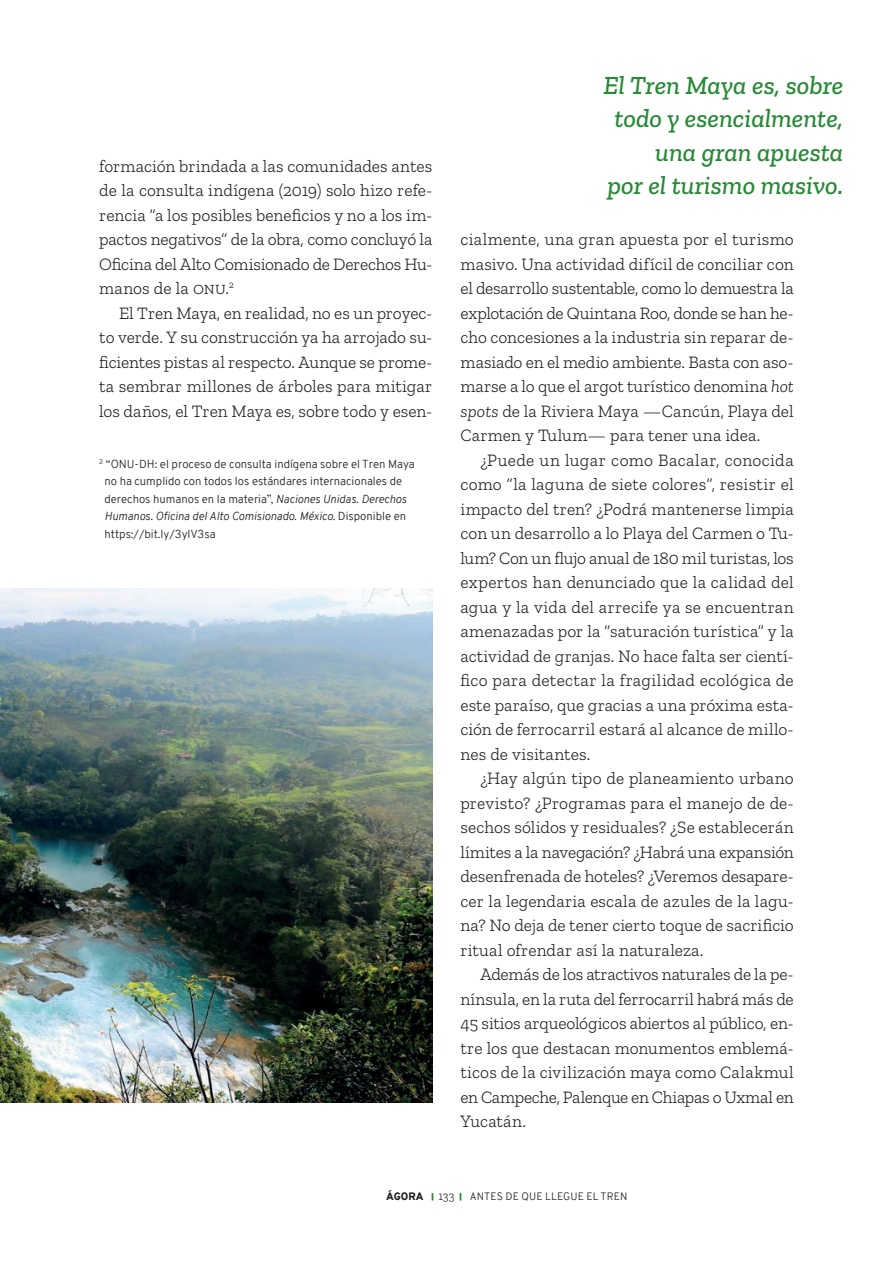
<style>
.page{position:relative;width:893px;height:1265px;background:#fff}
.page>*{position:absolute;margin:0;border:0;box-sizing:border-box;transform-origin:0 0}
.Destacado_página_izq{font:italic 500 26.25px/33.2px "Zilla Slab";color:#278a35;text-align:right}
.Cuerpo_del_texto{font:300 17.5px/24.5px "Zilla Slab";color:#231f20;text-align:justify}
.Folio{font:300 12.25px "Zilla Slab";color:#231f20}
.Nota_al_pie_de_págin{font:300 11.38px/17.5px "Overpass";color:#231f20}
.Corniza_título{font:300 10.5px "Overpass";letter-spacing:.01em;color:#231f20}
.Corniza_sección{font:900 10.5px "Overpass";letter-spacing:.005em;color:#231f20}
.s1{font-style:italic}
</style>
<div class="page">
<img style="left:0;top:588px;width:432px;height:515px">
<p class="Cuerpo_del_texto" style="left:99px;top:154px;width:335px">formación brindada a las comunidades antes de la consulta indígena (2019) solo hizo refe&shy;rencia “a los posibles beneficios y no a los im&shy;pactos negativos” de la obra, como concluyó la Oficina del Alto Comisionado de Derechos Hu&shy;manos de la ONU.<sup>2</sup></p>
<p class="Cuerpo_del_texto" style="left:99px;top:301px;width:335px;text-indent:20px">El Tren Maya, en realidad, no es un proyec&shy;to verde. Y su construcción ya ha arrojado su&shy;ficientes pistas al respecto. Aunque se prome&shy;ta sembrar millones de árboles para mitigar los daños, el Tren Maya es, sobre todo y esen-</p>
<p class="Nota_al_pie_de_págin" style="left:104px;top:455px;width:312px;text-indent:-5px"><sup>2</sup> “ONU-DH: el proceso de consulta indígena sobre el Tren Maya no ha cumplido con todos los estándares internacionales de derechos humanos en la materia”, <span class="s1">Naciones Unidas. Derechos Humanos. Oficina del Alto Comisionado. México.</span> Disponible en https://bit.ly/3ylV3sa</p>
<p class="Destacado_página_izq" style="left:603px;top:69px;width:242px">El Tren Maya es, sobre todo y esencialmente, una gran apuesta<br>por el turismo masivo.</p>
<p class="Cuerpo_del_texto" style="left:460px;top:227px;width:335px">cialmente, una gran apuesta por el turismo masivo. Una actividad difícil de conciliar con el desarrollo sustentable, como lo demuestra la explotación de Quintana Roo, donde se han he&shy;cho concesiones a la industria sin reparar de&shy;masiado en el medio ambiente. Basta con aso&shy;marse a lo que el argot turístico denomina <span class="s1">hot spots</span> de la Riviera Maya —Cancún, Playa del Carmen y Tulum— para tener una idea.</p>
<p class="Cuerpo_del_texto" style="left:460px;top:448px;width:335px;text-indent:20px">¿Puede un lugar como Bacalar, conocida como “la laguna de siete colores”, resistir el impacto del tren? ¿Podrá mantenerse limpia con un desarrollo a lo Playa del Carmen o Tu&shy;lum? Con un flujo anual de 180 mil turistas, los expertos han denunciado que la calidad del agua y la vida del arrecife ya se encuentran amenazadas por la “saturación turística” y la actividad de granjas. No hace falta ser cientí&shy;fico para detectar la fragilidad ecológica de este paraíso, que gracias a una próxima esta&shy;ción de ferrocarril estará al alcance de millo&shy;nes de visitantes.</p>
<p class="Cuerpo_del_texto" style="left:460px;top:766px;width:335px;text-indent:20px">¿Hay algún tipo de planeamiento urbano previsto? ¿Programas para el manejo de de&shy;sechos sólidos y residuales? ¿Se establecerán límites a la navegación? ¿Habrá una expansión desenfrenada de hoteles? ¿Veremos desapare&shy;cer la legendaria escala de azules de la lagu&shy;na? No deja de tener cierto toque de sacrificio ritual ofrendar así la naturaleza.</p>
<p class="Cuerpo_del_texto" style="left:460px;top:962px;width:335px;text-indent:20px">Además de los atractivos naturales de la pe&shy;nínsula, en la ruta del ferrocarril habrá más de 45 sitios arqueológicos abiertos al público, en&shy;tre los que destacan monumentos emblemá&shy;ticos de la civilización maya como Calakmul en Campeche, Palenque en Chiapas o Uxmal en Yucatán.</p>
<p class="Corniza_sección" style="left:386px;top:1189px;width:39px">ÁGORA</p>
<p class="Folio" style="left:438px;top:1189px;width:18px">133</p>
<p class="Corniza_título" style="left:470px;top:1189px;width:159px">ANTES DE QUE LLEGUE EL TREN</p>
</div>
